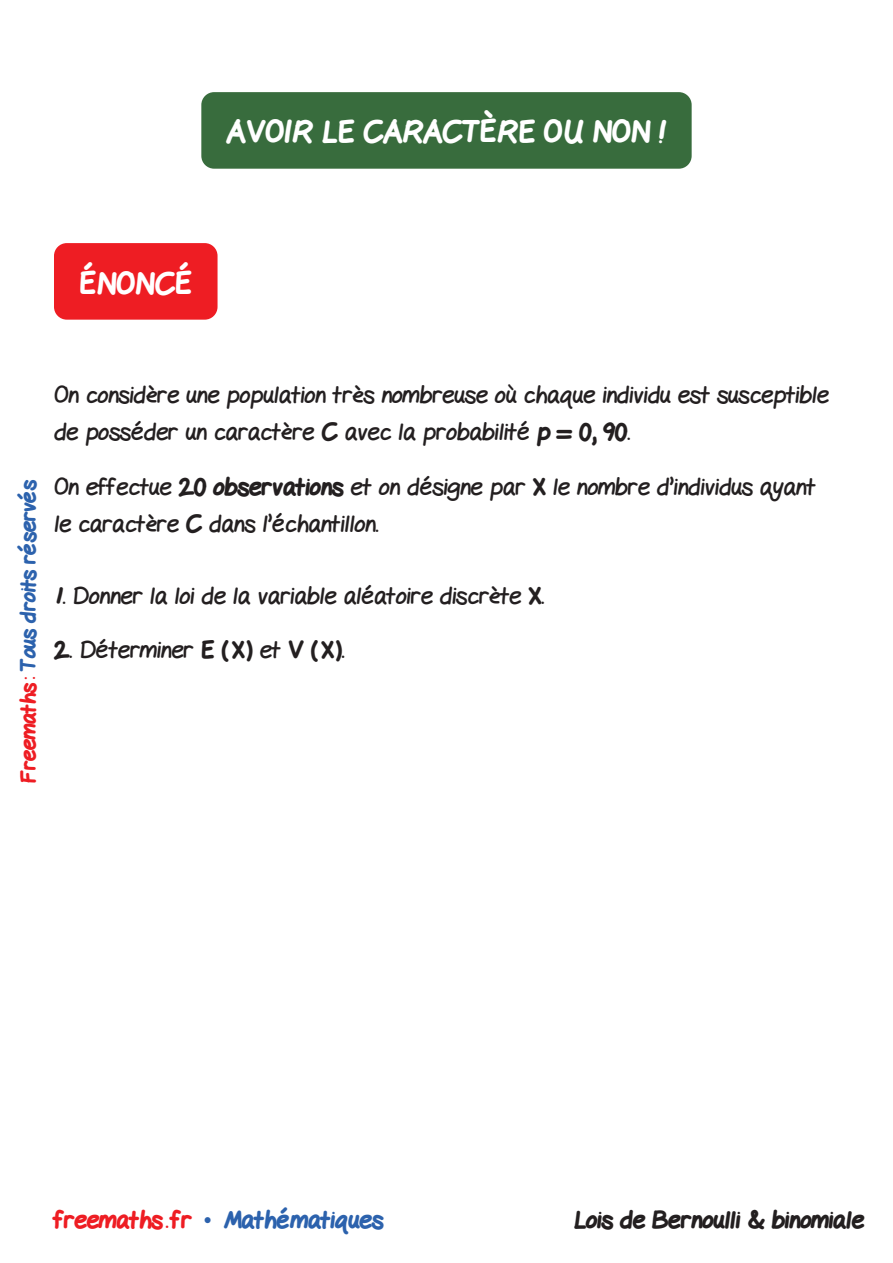
<style>
.page{position:relative;width:893px;height:1263px;background:#fff}
.page>*{position:absolute;margin:0;border:0;box-sizing:border-box;transform-origin:0 0}
.t1{font:800 30px "Gel Pen";color:#fff}
.Texte-Enoncé{font:24px/37.5px "Gel Pen";color:#231f20}
.t2{font:800 24px "Gel Pen";color:#2c62ad}
.t3{font:800 24px "Gel Pen";color:#231f20}
.t4{font:800 21px "Gel Pen";letter-spacing:-.01em;color:#2c62ad}
.s1{color:#ee1d23}
.s2{font-weight:800}
.s3{font-family:"Times New Roman";font-weight:400}
</style>
<div class="page">
<div style="left:54px;top:243px;width:164px;height:77px;background:#ee1d23;border-radius:13px"></div>
<div style="left:201px;top:92px;width:491px;height:77px;background:#386c3d;border-radius:13px"></div>
<p class="t1" style="left:227px;top:107px;width:441px">AVOIR LE CARACTÈRE OU NON !</p>
<p class="t1" style="left:80px;top:259px;width:114px">ÉNONCÉ</p>
<p class="t4" style="left:11px;top:783px;width:305px;rotate:-90deg"><span class="s1">Freemaths:</span> Tous droits réservés</p>
<p class="Texte-Enoncé" style="left:54px;top:373px;width:776px">On considère une population très nombreuse où chaque individu est susceptible de posséder un caractère <span class="s2">C</span> avec la probabilité <span class="s2">p = 0, 90.</span></p>
<p class="Texte-Enoncé" style="left:54px;top:465px;width:763px">On effectue <span class="s2">20 observations</span> et on désigne par <span class="s2">X</span> le nombre d’individus ayant le caractère <span class="s2">C</span> dans l’échantillon.</p>
<p class="Texte-Enoncé" style="left:54px;top:574px;width:491px"><span class="s2">1.</span> Donner la loi de la variable aléatoire discrète <span class="s2">X</span>.</p>
<p class="Texte-Enoncé" style="left:54px;top:629px;width:292px"><span class="s2">2.</span> Déterminer <span class="s2">E (X)</span> et <span class="s2">V (X).</span></p>
<p class="t2" style="left:54px;top:1200px;width:331px"><span class="s1">freemaths . fr</span> <span class="s3">•</span> Mathématiques</p>
<p class="t3" style="left:574px;top:1200px;width:292px">Lois de Bernoulli &amp; binomiale</p>
</div>
